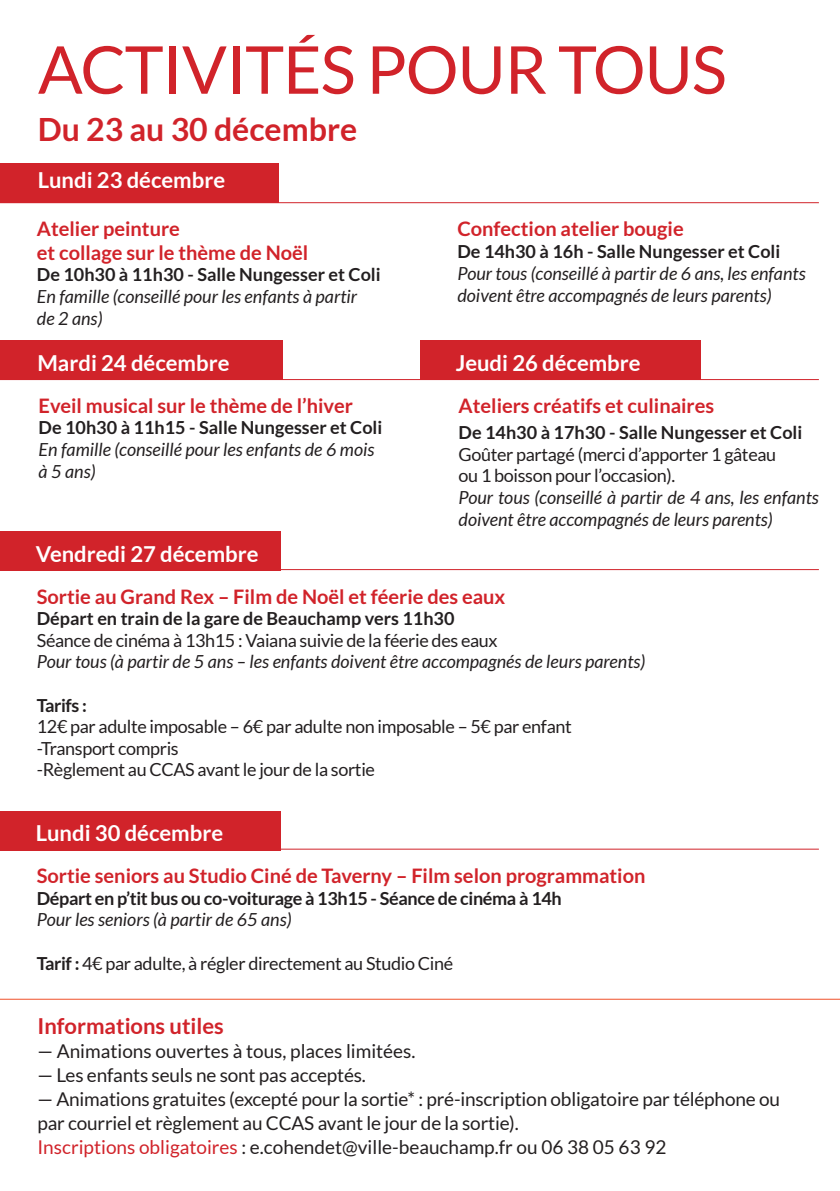
<style>
.page{position:relative;width:840px;height:1191px;background:#fff}
.page>*{position:absolute;margin:0;border:0;box-sizing:border-box;transform-origin:0 0}
.t1{font:66px "Lato";letter-spacing:-.015em;color:#d1232a}
.t2{font:700 32px "Lato";color:#d1232a}
.t3{font:700 22px "Lato";color:#fff}
.t4{font:700 22px "Lato";color:#d1232a}
.t5{font:700 20px/24px "Lato";color:#d1232a}
.t6{font:19px/24px "Lato";letter-spacing:-.01em;color:#231f20}
.t7{font:italic 18px/22px "Lato";color:#231f20}
.t8{font:18px/21.6px "Lato";letter-spacing:-.02em;color:#231f20}
.t9{font:700 18px "Lato";color:#231f20}
.t10{font:700 18px "Lato";letter-spacing:-.02em;color:#231f20}
.s1{font-weight:700}
.s2{color:#d1232a}
</style>
<div class="page">
<div style="left:0;top:163px;width:278px;height:39px;background:#d1232a"></div>
<hr style="left:0;top:202px;width:818px;height:1px;background:#d1232a">
<div style="left:0;top:341px;width:282px;height:39px;background:#d1232a"></div>
<div style="left:420px;top:341px;width:280px;height:39px;background:#d1232a"></div>
<hr style="left:0;top:379px;width:818px;height:1px;background:#d1232a">
<div style="left:0;top:531px;width:281px;height:39px;background:#d1232a"></div>
<div style="left:0;top:811px;width:281px;height:39px;background:#d1232a"></div>
<hr style="left:0;top:569px;width:818px;height:1px;background:#d1232a">
<hr style="left:0;top:848px;width:818px;height:1px;background:#d1232a">
<hr style="left:0;top:998px;width:839px;height:1px;background:#f0502b">
<h1 class="t1" style="left:38px;top:33px;width:690px">ACTIVITÉS POUR TOUS</h1>
<h2 class="t2" style="left:38px;top:111px;width:320px">Du 23 au 30 décembre</h2>
<p class="t3" style="left:38px;top:167px;width:189px">Lundi 23 décembre</p>
<p class="t5" style="left:37px;top:216px;width:273px">Atelier peinture<br>et collage sur le thème de Noël</p>
<p class="t9" style="left:37px;top:264px;width:345px">De 10h30 à 11h30 - Salle Nungesser et Coli</p>
<p class="t7" style="left:37px;top:286px;width:322px">En famille (conseillé pour les enfants à partir de 2 ans)</p>
<p class="t5" style="left:457px;top:216px;width:228px">Confection atelier bougie</p>
<p class="t9" style="left:457px;top:241px;width:324px">De 14h30 à 16h - Salle Nungesser et Coli</p>
<p class="t7" style="left:457px;top:263px;width:349px">Pour tous (conseillé à partir de 6 ans, les enfants doivent être accompagnés de leurs parents)</p>
<p class="t3" style="left:37px;top:350px;width:193px">Mardi 24 décembre</p>
<p class="t3" style="left:455px;top:350px;width:186px">Jeudi 26 décembre</p>
<p class="t5" style="left:39px;top:393px;width:315px">Eveil musical sur le thème de l’hiver</p>
<p class="t9" style="left:39px;top:417px;width:345px">De 10h30 à 11h15 - Salle Nungesser et Coli</p>
<p class="t7" style="left:39px;top:439px;width:337px">En famille (conseillé pour les enfants de 6 mois à 5 ans)</p>
<p class="t3" style="left:36px;top:541px;width:224px">Vendredi 27 décembre</p>
<p class="t5" style="left:458px;top:393px;width:257px">Ateliers créatifs et culinaires</p>
<p class="t9" style="left:458px;top:422px;width:345px">De 14h30 à 17h30 - Salle Nungesser et Coli</p>
<p class="t8" style="left:458px;top:443px;width:319px">Goûter partagé (merci d’apporter 1 gâteau ou 1 boisson pour l’occasion).</p>
<p class="t7" style="left:458px;top:487px;width:361px">Pour tous (conseillé à partir de 4 ans, les enfants doivent être accompagnés de leurs parents)</p>
<p class="t5" style="left:37px;top:584px;width:470px">Sortie au Grand Rex – Film de Noël et féerie des eaux</p>
<p class="t9" style="left:37px;top:608px;width:419px">Départ en train de la gare de Beauchamp vers 11h30</p>
<p class="t8" style="left:37px;top:629px;width:462px">Séance de cinéma à 13h15 : Vaiana suivie de la féerie des eaux</p>
<p class="t7" style="left:37px;top:651px;width:609px">Pour tous (à partir de 5 ans – les enfants doivent être accompagnés de leurs parents)</p>
<p class="t9" style="left:37px;top:694px;width:52px">Tarifs :</p>
<p class="t8" style="left:37px;top:716px;width:536px">12€ par adulte imposable – 6€ par adulte non imposable – 5€ par enfant -Transport compris<br>-Règlement au CCAS avant le jour de la sortie</p>
<p class="t3" style="left:36px;top:820px;width:189px">Lundi 30 décembre</p>
<p class="t5" style="left:37px;top:863px;width:609px">Sortie seniors au Studio Ciné de Taverny – Film selon programmation</p>
<p class="t10" style="left:37px;top:888px;width:526px">Départ en p’tit bus ou co-voiturage à 13h15 - Séance de cinéma à 14h</p>
<p class="t7" style="left:37px;top:909px;width:256px">Pour les seniors (à partir de 65 ans)</p>
<p class="t8" style="left:37px;top:952px;width:417px"><span class="s1">Tarif :</span> 4€ par adulte, à régler directement au Studio Ciné</p>
<p class="t4" style="left:37px;top:1013px;width:188px">Informations utiles</p>
<p class="t6" style="left:37px;top:1039px;width:379px">— Animations ouvertes à tous, places limitées.</p>
<p class="t6" style="left:37px;top:1063px;width:330px">— Les enfants seuls ne sont pas acceptés.</p>
<p class="t6" style="left:37px;top:1087px;width:743px">— Animations gratuites (excepté pour la sortie* : pré-inscription obligatoire par téléphone ou par courriel et règlement au CCAS avant le jour de la sortie).<br><span class="s2">Inscriptions obligatoires</span> : e.cohendet@ville-beauchamp.fr ou 06 38 05 63 92</p>
</div>
